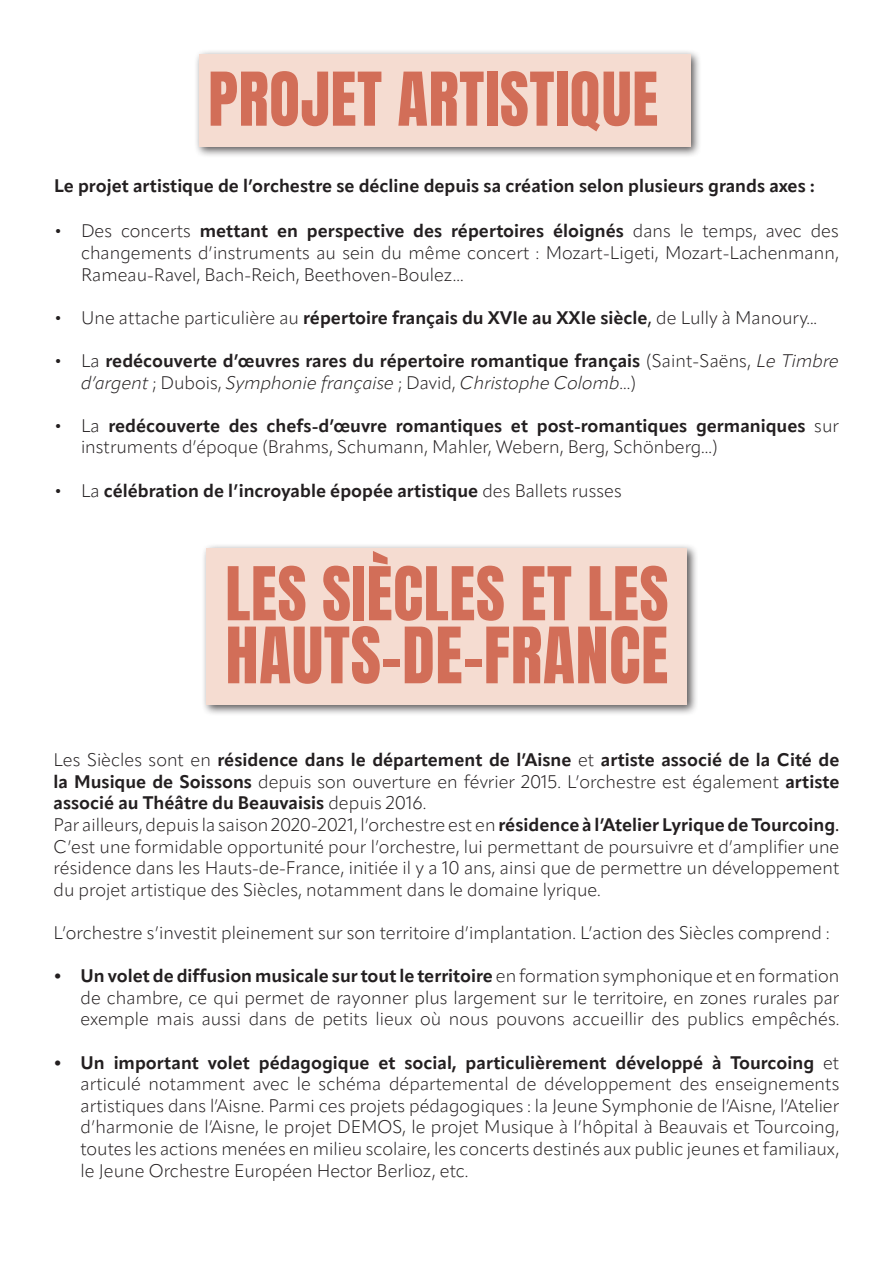
<style>
.page{position:relative;width:893px;height:1263px;background:#fff}
.page>*{position:absolute;margin:0;border:0;box-sizing:border-box;transform-origin:0 0}
.t1{font:66px "Anton";letter-spacing:.01em;color:#d26e58}
.t2{font:63px "Anton";letter-spacing:.01em;color:#d26e58}
.t3{font:300 18px/21.6px "Apparat";color:#231f20;text-align:justify}
.t4{font:700 18px/21.6px "Apparat";color:#231f20}
.s1{font-weight:700}
.s2{font-weight:400}
.s3{font-weight:300}
.s4{font-weight:300;font-style:italic}
</style>
<div class="page">
<div style="left:194px;top:49px;width:508px;height:109px;background:#231f20;opacity:.75"></div>
<div style="left:199px;top:54px;width:492px;height:92px;background:#f5dcd1"></div>
<div style="left:201px;top:543px;width:497px;height:173px;background:#231f20;opacity:.75"></div>
<div style="left:207px;top:549px;width:480px;height:156px;background:#f5dcd1"></div>
<p class="t2" style="left:208px;top:67px;width:451px">PROJET ARTISTIQUE</p>
<p class="t4" style="left:54px;top:175px;width:762px">Le projet artistique de l’orchestre se décline depuis sa création selon plusieurs grands axes :</p>
<p class="t3" style="left:81px;top:220px;width:759px;text-indent:-27px">• Des concerts <span class="s1">mettant en perspective des répertoires éloignés</span> dans le temps, avec des changements d’instruments au sein du même concert : Mozart-Ligeti, Mozart-Lachenmann, Rameau-Ravel, Bach-Reich, Beethoven-Boulez...</p>
<p class="t3" style="left:54px;top:307px;width:765px">• Une attache particulière au <span class="s1">répertoire français du XVIe au XXIe siècle</span><span class="s2">,</span> de Lully à Manoury...</p>
<p class="t4" style="left:81px;top:350px;width:759px;text-indent:-27px"><span class="s3">• La</span> redécouverte d’œuvres rares du répertoire romantique français <span class="s3">(Saint-Saëns,</span> <span class="s4">Le Timbre d’argent</span> <span class="s3">; Dubois,</span> <span class="s4">Symphonie française</span> <span class="s3">; David,</span> <span class="s4">Christophe Colomb</span><span class="s3">...)</span></p>
<p class="t3" style="left:81px;top:415px;width:759px;text-indent:-27px">• La <span class="s1">redécouverte des chefs-d’œuvre romantiques et post-romantiques germaniques</span> sur instruments d’époque (Brahms, Schumann, Mahler, Webern, Berg, Schönberg...)</p>
<p class="t4" style="left:54px;top:479px;width:569px"><span class="s3">• La</span> célébration de l’incroyable épopée artistique <span class="s3">des Ballets russes</span></p>
<p class="t2" style="left:225px;top:562px;width:445px">LES SIÈCLES ET LES</p>
<p class="t1" style="left:226px;top:622px;width:444px">HAUTS-DE-FRANCE</p>
<p class="t4" style="left:54px;top:749px;width:787px;text-align:justify"><span class="s3">Les Siècles sont en</span> résidence dans le département de l’Aisne <span class="s3">et</span> artiste associé de la Cité de la Musique de Soissons <span class="s3">depuis son ouverture en février 2015. L’orchestre est également</span> artiste associé au Théâtre du Beauvaisis <span class="s3">depuis 2016.</span></p>
<p class="t3" style="left:54px;top:814px;width:787px">Par ailleurs, depuis la saison 2020-2021, l’orchestre est en <span class="s1">résidence à l’Atelier Lyrique de Tourcoing</span><span class="s2">.<br></span>C’est une formidable opportunité pour l’orchestre, lui permettant de poursuivre et d’amplifier une résidence dans les Hauts-de-France, initiée il y a 10 ans, ainsi que de permettre un développement du projet artistique des Siècles, notamment dans le domaine lyrique.</p>
<p class="t3" style="left:54px;top:922px;width:777px">L’orchestre s’investit pleinement sur son territoire d’implantation. L’action des Siècles comprend :</p>
<p class="t3" style="left:81px;top:965px;width:760px;text-indent:-27px"><span class="s1">• Un volet de diffusion musicale sur tout le territoire</span> en formation symphonique et en formation de chambre, ce qui permet de rayonner plus largement sur le territoire, en zones rurales par exemple mais aussi dans de petits lieux où nous pouvons accueillir des publics empêchés.</p>
<p class="t3" style="left:81px;top:1051px;width:760px;text-indent:-27px"><span class="s1">• Un important volet pédagogique et social, particulièrement développé à Tourcoing</span> et articulé notamment avec le schéma départemental de développement des enseignements artistiques dans l’Aisne. Parmi ces projets pédagogiques : la Jeune Symphonie de l’Aisne, l’Atelier d’harmonie de l’Aisne, le projet DEMOS, le projet Musique à l’hôpital à Beauvais et Tourcoing, toutes les actions menées en milieu scolaire, les concerts destinés aux public jeunes et familiaux, le Jeune Orchestre Européen Hector Berlioz, etc.</p>
</div>
